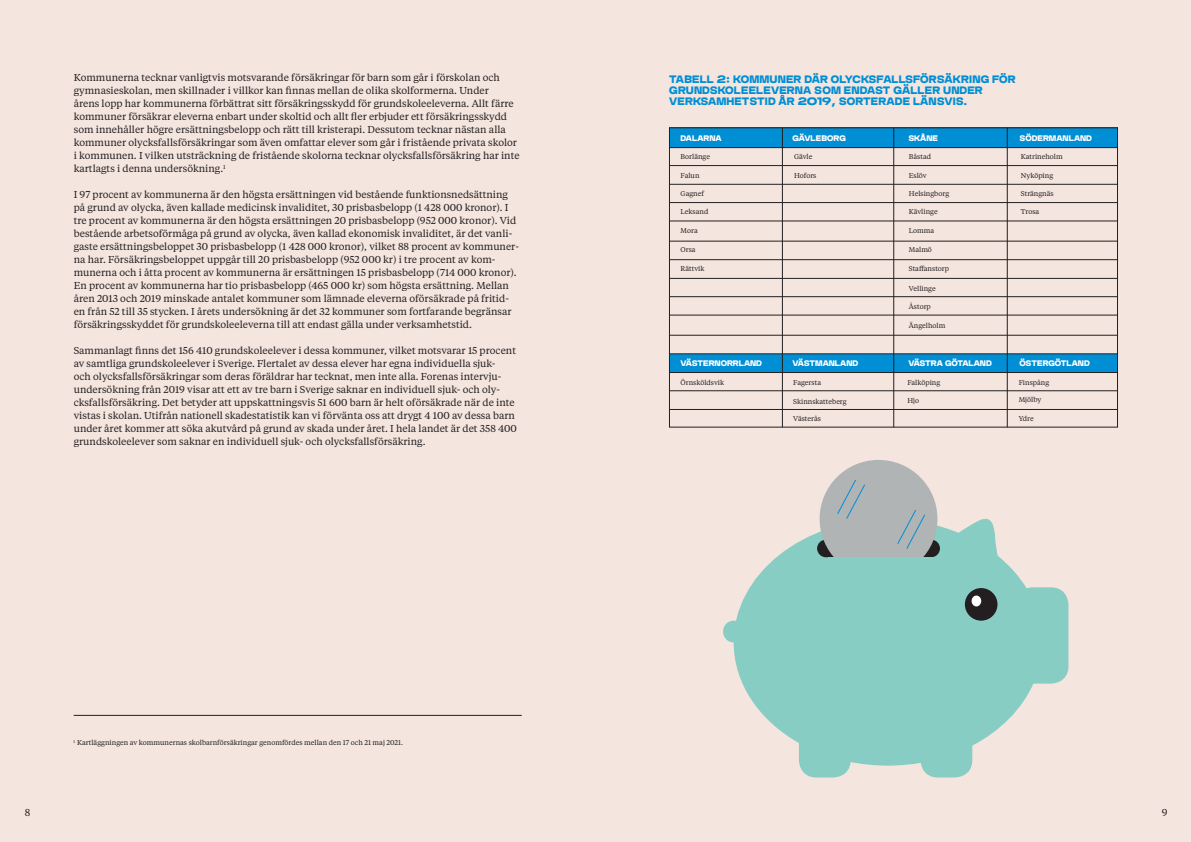
<style>
.page{position:relative;width:1191px;height:842px;background:#f4e5df}
.page>*{position:absolute;margin:0;border:0;box-sizing:border-box;transform-origin:0 0}
.t1{font:12px/11px "Forena";letter-spacing:.01em;color:#008ed4}
.t2{font:10px/13px "Tiempos Text";color:#231f20}
.t3{font:9px "Forena";color:#fff}
.t4{font:7px "Tiempos Text";color:#231f20}
</style>
<div class="page">
<hr style="left:74px;top:715px;width:448px;height:1px;background:#231f20">
<div style="left:669px;top:128px;width:448px;height:20px;background:#008ed4"></div>
<div style="left:669px;top:354px;width:448px;height:18px;background:#008ed4"></div>
<hr style="left:669px;top:147px;width:448px;height:1px;background:#231f20">
<hr style="left:669px;top:221px;width:448px;height:1px;background:#231f20">
<hr style="left:669px;top:315px;width:448px;height:1px;background:#231f20">
<hr style="left:669px;top:259px;width:448px;height:1px;background:#231f20">
<hr style="left:669px;top:354px;width:448px;height:1px;background:#231f20">
<hr style="left:669px;top:184px;width:448px;height:1px;background:#231f20">
<hr style="left:669px;top:409px;width:448px;height:1px;background:#231f20">
<hr style="left:669px;top:278px;width:448px;height:1px;background:#231f20">
<hr style="left:669px;top:372px;width:448px;height:1px;background:#231f20">
<hr style="left:669px;top:165px;width:448px;height:1px;background:#231f20">
<hr style="left:669px;top:390px;width:448px;height:1px;background:#231f20">
<hr style="left:669px;top:202px;width:448px;height:1px;background:#231f20">
<hr style="left:669px;top:296px;width:448px;height:1px;background:#231f20">
<hr style="left:669px;top:241px;width:448px;height:1px;background:#231f20">
<hr style="left:669px;top:335px;width:448px;height:1px;background:#231f20">
<hr style="left:893px;top:128px;width:1px;height:299px;background:#231f20">
<hr style="left:782px;top:128px;width:1px;height:299px;background:#231f20">
<hr style="left:1007px;top:128px;width:1px;height:299px;background:#231f20">
<svg style="left:733px;top:517px;width:336px;height:261px"></svg>
<div style="left:817px;top:540px;width:123px;height:17px;background:#231f20;border-radius:9px"></div>
<div style="left:819px;top:460px;width:118px;height:118px;background:#b1b4b5;border-radius:50%"></div>
<div style="left:828px;top:557px;width:109px;height:49px;background:#87cdc4"></div>
<div style="left:965px;top:588px;width:32px;height:33px;background:#231f20;border-radius:50%"></div>
<div style="left:971px;top:595px;width:10px;height:11px;background:#fff;border-radius:50%"></div>
<svg style="left:897px;top:510px;width:28px;height:39px"></svg>
<svg style="left:837px;top:479px;width:28px;height:40px"></svg>
<div style="left:723px;top:621px;width:21px;height:21px;background:#87cdc4;border-radius:11px"></div>
<p class="t2" style="left:74px;top:71px;width:447px">Kommunerna tecknar vanligtvis motsvarande försäkringar för barn som går i förskolan och gymnasieskolan, men skillnader i villkor kan finnas mellan de olika skolformerna. Under<br>årens lopp har kommunerna förbättrat sitt försäkringsskydd för grundskoleeleverna. Allt färre kommuner försäkrar eleverna enbart under skoltid och allt fler erbjuder ett försäkringsskydd som innehåller högre ersättningsbelopp och rätt till kristerapi. Dessutom tecknar nästan alla kommuner olycksfallsförsäkringar som även omfattar elever som går i fristående privata skolor i kommunen. I vilken utsträckning de fristående skolorna tecknar olycksfallsförsäkring har inte kartlagts i denna undersökning.<sup>1</sup></p>
<p class="t2" style="left:74px;top:188px;width:447px">I 97 procent av kommunerna är den högsta ersättningen vid bestående funktionsnedsättning på grund av olycka, även kallade medicinsk invaliditet, 30 prisbasbelopp (1 428 000 kronor). I tre procent av kommunerna är den högsta ersättningen 20 prisbasbelopp (952 000 kronor). Vid bestående arbetsoförmåga på grund av olycka, även kallad ekonomisk invaliditet, är det vanli&shy;gaste ersättningsbeloppet 30 prisbasbelopp (1 428 000 kronor), vilket 88 procent av kommuner&shy;na har. Försäkringsbeloppet uppgår till 20 prisbasbelopp (952 000 kr) i tre procent av kom&shy;munerna och i åtta procent av kommunerna är ersättningen 15 prisbasbelopp (714 000 kronor).<br>En procent av kommunerna har tio prisbasbelopp (465 000 kr) som högsta ersättning. Mellan åren 2013 och 2019 minskade antalet kommuner som lämnade eleverna oförsäkrade på fritid&shy;en från 52 till 35 stycken. I årets undersökning är det 32 kommuner som fortfarande begränsar försäkringsskyddet för grundskoleeleverna till att endast gälla under verksamhetstid.</p>
<p class="t2" style="left:74px;top:344px;width:445px">Sammanlagt finns det 156 410 grundskoleelever i dessa kommuner, vilket motsvarar 15 procent av samtliga grundskoleelever i Sverige. Flertalet av dessa elever har egna individuella sjuk-<br>och olycksfallsförsäkringar som deras föräldrar har tecknat, men inte alla. Forenas intervju&shy;undersökning från 2019 visar att ett av tre barn i Sverige saknar en individuell sjuk- och oly&shy;cksfallsförsäkring. Det betyder att uppskattningsvis 51 600 barn är helt oförsäkrade när de inte vistas i skolan. Utifrån nationell skadestatistik kan vi förvänta oss att drygt 4 100 av dessa barn under året kommer att söka akutvård på grund av skada under året. I hela landet är det 358 400 grundskoleelever som saknar en individuell sjuk- och olycksfallsförsäkring.</p>
<p class="t4" style="left:74px;top:738px;width:331px"><sup>1</sup> Kartläggningen av kommunernas skolbarnförsäkringar genomfördes mellan den 17 och 21 maj 2021.</p>
<p class="t1" style="left:669px;top:74px;width:348px">TABELL 2: KOMMUNER DÄR OLYCKSFALLSFÖRSÄKRING FÖR<br>GRUNDSKOLEELEVERNA SOM ENDAST GÄLLER UNDER<br>VERKSAMHETSTID ÅR 2019, SORTERADE LÄNSVIS.</p>
<p class="t3" style="left:680px;top:133px;width:43px">DALARNA</p>
<p class="t3" style="left:908px;top:133px;width:31px">SKÅNE</p>
<p class="t3" style="left:792px;top:133px;width:55px">GÄVLEBORG</p>
<p class="t3" style="left:1019px;top:133px;width:74px">SÖDERMANLAND</p>
<p class="t4" style="left:680px;top:152px;width:31px">Borlänge</p>
<p class="t4" style="left:680px;top:170px;width:20px">Falun</p>
<p class="t4" style="left:680px;top:189px;width:25px">Gagnef</p>
<p class="t4" style="left:680px;top:206px;width:29px">Leksand</p>
<p class="t4" style="left:680px;top:226px;width:19px">Mora</p>
<p class="t4" style="left:680px;top:245px;width:17px">Orsa</p>
<p class="t4" style="left:680px;top:264px;width:25px">Rättvik</p>
<p class="t4" style="left:794px;top:152px;width:20px">Gävle</p>
<p class="t4" style="left:794px;top:170px;width:24px">Hofors</p>
<p class="t4" style="left:909px;top:152px;width:24px">Båstad</p>
<p class="t4" style="left:909px;top:170px;width:19px">Eslöv</p>
<p class="t4" style="left:909px;top:189px;width:42px">Helsingborg</p>
<p class="t4" style="left:909px;top:206px;width:30px">Kävlinge</p>
<p class="t4" style="left:909px;top:226px;width:27px">Lomma</p>
<p class="t4" style="left:909px;top:245px;width:25px">Malmö</p>
<p class="t4" style="left:909px;top:264px;width:42px">Staffanstorp</p>
<p class="t4" style="left:909px;top:284px;width:28px">Vellinge</p>
<p class="t4" style="left:909px;top:302px;width:24px">Åstorp</p>
<p class="t4" style="left:909px;top:321px;width:38px">Ängelholm</p>
<p class="t4" style="left:1020px;top:152px;width:43px">Katrineholm</p>
<p class="t4" style="left:1020px;top:170px;width:34px">Nyköping</p>
<p class="t4" style="left:1020px;top:189px;width:34px">Strängnäs</p>
<p class="t4" style="left:1020px;top:206px;width:20px">Trosa</p>
<p class="t3" style="left:680px;top:359px;width:83px">VÄSTERNORRLAND</p>
<p class="t3" style="left:792px;top:359px;width:67px">VÄSTMANLAND</p>
<p class="t3" style="left:908px;top:359px;width:85px">VÄSTRA GÖTALAND</p>
<p class="t3" style="left:1019px;top:359px;width:72px">ÖSTERGÖTLAND</p>
<p class="t4" style="left:680px;top:377px;width:45px">Örnsköldsvik</p>
<p class="t4" style="left:793px;top:377px;width:29px">Fagersta</p>
<p class="t4" style="left:793px;top:396px;width:55px">Skinnskatteberg</p>
<p class="t4" style="left:793px;top:414px;width:29px">Västerås</p>
<p class="t4" style="left:907px;top:377px;width:34px">Falköping</p>
<p class="t4" style="left:907px;top:396px;width:13px">Hjo</p>
<p class="t4" style="left:1018px;top:377px;width:32px">Finspång</p>
<p class="t4" style="left:1018px;top:395px;width:24px">Mjölby</p>
<p class="t4" style="left:1018px;top:414px;width:17px">Ydre</p>
<p class="t2" style="left:25px;top:805px;width:7px">8</p>
<p class="t2" style="left:1161px;top:805px;width:7px">9</p>
</div>
